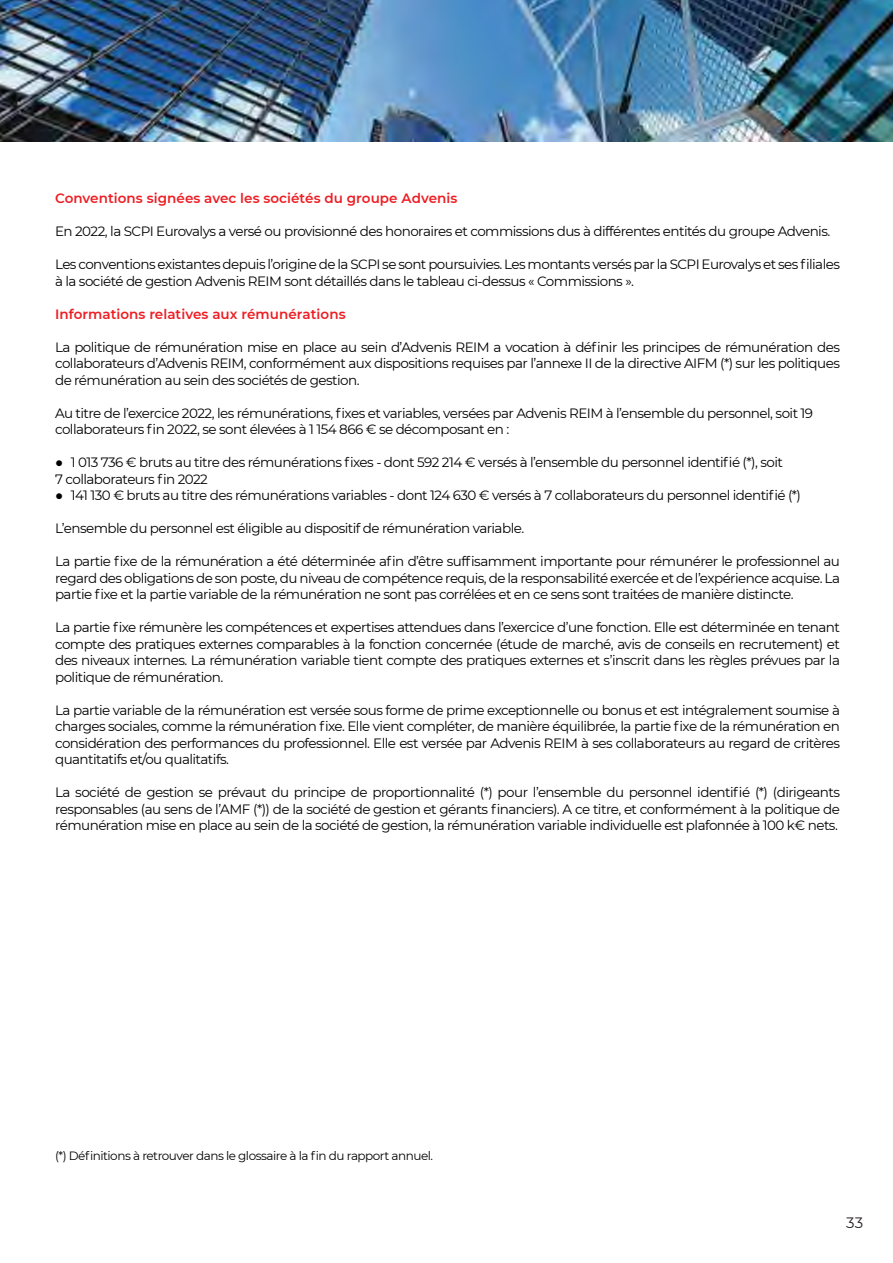
<style>
.page{position:relative;width:893px;height:1263px;background:#fff}
.page>*{position:absolute;margin:0;border:0;box-sizing:border-box;transform-origin:0 0}
.t1{font:15px "Montserrat";color:#231f20}
.t2{font:13.5px/16.5px "Montserrat";letter-spacing:-.04em;color:#000;text-align:justify}
.t3{font:600 13.5px "Montserrat";letter-spacing:.005em;color:#ee1d23}
.t4{font:12px "Montserrat";letter-spacing:-.04em;color:#000}
</style>
<div class="page">
<img style="left:0;top:0;width:893px;height:141px">
<p class="t3" style="left:55px;top:191px;width:404px">Conventions signées avec les sociétés du groupe Advenis</p>
<p class="t2" style="left:55px;top:223px;width:777px">En 2022, la SCPI Eurovalys a versé ou provisionné des honoraires et commissions dus à différentes entités du groupe Advenis.</p>
<p class="t2" style="left:55px;top:256px;width:786px">Les conventions existantes depuis l’origine de la SCPI se sont poursuivies. Les montants versés par la SCPI Eurovalys et ses filiales à la société de gestion Advenis REIM sont détaillés dans le tableau ci-dessus « Commissions ».</p>
<p class="t3" style="left:55px;top:307px;width:292px">Informations relatives aux rémunérations</p>
<p class="t2" style="left:55px;top:338px;width:786px">La politique de rémunération mise en place au sein d’Advenis REIM a vocation à définir les principes de rémunération des collaborateurs d’Advenis REIM, conformément aux dispositions requises par l’annexe II de la directive AIFM (*) sur les politiques de rémunération au sein des sociétés de gestion.</p>
<p class="t2" style="left:55px;top:404px;width:760px">Au titre de l’exercice 2022, les rémunérations, fixes et variables, versées par Advenis REIM à l’ensemble du personnel, soit 19 collaborateurs fin 2022, se sont élevées à 1 154 866 € se décomposant en :</p>
<p class="t2" style="left:55px;top:454px;width:729px;text-indent:16px">1 013 736 € bruts au titre des rémunérations fixes - dont 592 214 € versés à l’ensemble du personnel identifié (*), soit<br>7 collaborateurs fin 2022</p>
<p class="t2" style="left:71px;top:487px;width:732px">141 130 € bruts au titre des rémunérations variables - dont 124 630 € versés à 7 collaborateurs du personnel identifié (*)</p>
<p class="t2" style="left:55px;top:520px;width:471px">L’ensemble du personnel est éligible au dispositif de rémunération variable.</p>
<p class="t2" style="left:55px;top:553px;width:786px">La partie fixe de la rémunération a été déterminée afin d’être suffisamment importante pour rémunérer le professionnel au regard des obligations de son poste, du niveau de compétence requis, de la responsabilité exercée et de l’expérience acquise. La partie fixe et la partie variable de la rémunération ne sont pas corrélées et en ce sens sont traitées de manière distincte.</p>
<p class="t2" style="left:55px;top:619px;width:786px">La partie fixe rémunère les compétences et expertises attendues dans l’exercice d’une fonction. Elle est déterminée en tenant compte des pratiques externes comparables à la fonction concernée (étude de marché, avis de conseils en recrutement) et des niveaux internes. La rémunération variable tient compte des pratiques externes et s’inscrit dans les règles prévues par la politique de rémunération.</p>
<p class="t2" style="left:55px;top:701px;width:786px">La partie variable de la rémunération est versée sous forme de prime exceptionnelle ou bonus et est intégralement soumise à charges sociales, comme la rémunération fixe. Elle vient compléter, de manière équilibrée, la partie fixe de la rémunération en considération des performances du professionnel. Elle est versée par Advenis REIM à ses collaborateurs au regard de critères quantitatifs et/ou qualitatifs.</p>
<p class="t2" style="left:55px;top:784px;width:786px">La société de gestion se prévaut du principe de proportionnalité (*) pour l’ensemble du personnel identifié (*) (dirigeants responsables (au sens de l’AMF (*)) de la société de gestion et gérants financiers). A ce titre, et conformément à la politique de rémunération mise en place au sein de la société de gestion, la rémunération variable individuelle est plafonnée à 100 k€ nets.</p>
<p class="t4" style="left:55px;top:1148px;width:380px">(*) Définitions à retrouver dans le glossaire à la fin du rapport annuel.</p>
<p class="t1" style="left:846px;top:1212px;width:18px">33</p>
</div>
